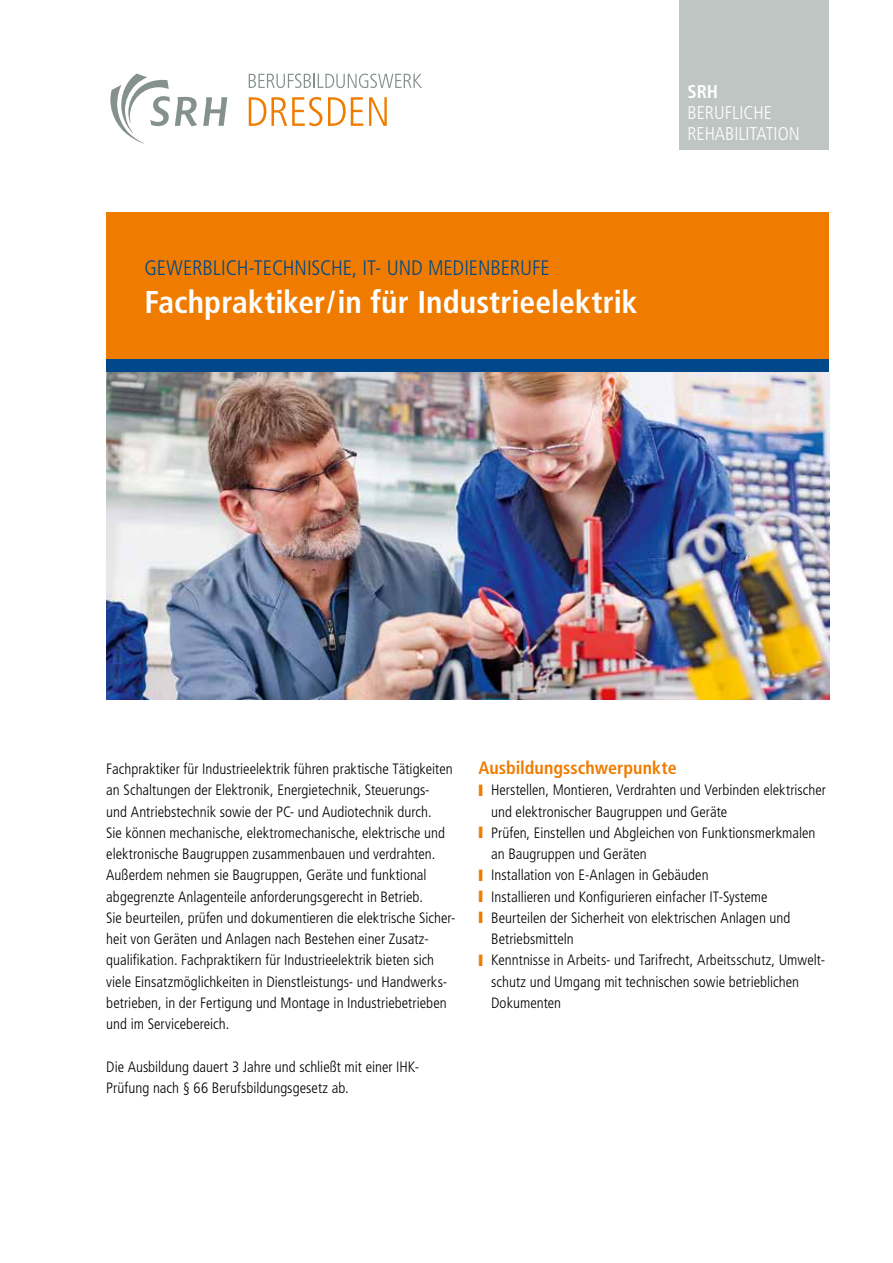
<style>
.page{position:relative;width:893px;height:1263px;background:#fff}
.page>*{position:absolute;margin:0;border:0;box-sizing:border-box;transform-origin:0 0}
.t1{font:700 condensed 31.5px "Frutiger LT Std";letter-spacing:.005em;color:#fff}
.t2{font:300 condensed 21px "Frutiger LT Std";letter-spacing:-.005em;color:#004889}
.t3{font:300 condensed 18.45px/21.1px "Frutiger LT Std";color:#fff}
.t4{font:700 condensed 18.45px "Frutiger LT Std";color:#fff}
.t5{font:700 condensed 18px "Frutiger LT Std";color:#ef7c00}
.t6{font:300 condensed 15px/21.3px "Frutiger LT Std";color:#000}
.s1{color:#ef7c00}
</style>
<div class="page">
<img style="left:106px;top:372px;width:723px;height:327px">
<div style="left:106px;top:213px;width:723px;height:146px;background:#ef7c00"></div>
<div style="left:106px;top:359px;width:723px;height:13px;background:#004889"></div>
<div style="left:679px;top:0;width:150px;height:150px;background:#bfc5c3"></div>
<svg style="left:203px;top:97px;width:24px;height:29px"></svg>
<svg style="left:110px;top:74px;width:87px;height:70px"></svg>
<svg style="left:249px;top:97px;width:73px;height:29px"></svg>
<svg style="left:328px;top:97px;width:35px;height:29px"></svg>
<svg style="left:369px;top:97px;width:18px;height:29px"></svg>
<svg style="left:249px;top:74px;width:173px;height:14px"></svg>
<h2 class="t2" style="left:145px;top:256px;width:407px">GEWERBLICH-TECHNISCHE, IT- UND MEDIENBERUFE</h2>
<h1 class="t1" style="left:145px;top:283px;width:495px">Fachpraktiker/in für Industrieelektrik</h1>
<p class="t4" style="left:687px;top:81px;width:32px">SRH</p>
<p class="t3" style="left:687px;top:103px;width:114px">BERUFLICHE<br>REHABILITATION</p>
<p class="t6" style="left:106px;top:758px;width:351px">Fachpraktiker für Industrieelektrik führen praktische Tätigkeiten an Schaltungen der Elektronik, Energietechnik, Steuerungs-<br>und Antriebstechnik sowie der PC- und Audiotechnik durch.<br>Sie können mechanische, elektromechanische, elektrische und elektronische Baugruppen zusammenbauen und verdrahten.<br>Außerdem nehmen sie Baugruppen, Geräte und funktional abgegrenzte Anlagenteile anforderungsgerecht in Betrieb.<br>Sie beurteilen, prüfen und dokumentieren die elektrische Sicher&shy;heit von Geräten und Anlagen nach Bestehen einer Zusatz&shy;qualifikation. Fachpraktikern für Industrieelektrik bieten sich viele Einsatzmöglichkeiten in Dienstleistungs- und Handwerks&shy;betrieben, in der Fertigung und Montage in Industriebetrieben und im Servicebereich.</p>
<p class="t6" style="left:106px;top:1056px;width:314px">Die Ausbildung dauert 3 Jahre und schließt mit einer IHK-<br>Prüfung nach § 66 Berufsbildungsgesetz ab.</p>
<p class="t5" style="left:478px;top:757px;width:200px">Ausbildungsschwerpunkte</p>
<p class="t6" style="left:478px;top:780px;width:349px"><span class="s1">❙</span> Herstellen, Montieren, Verdrahten und Verbinden elektrischer</p>
<p class="t6" style="left:491px;top:801px;width:238px">und elektronischer Baugruppen und Geräte</p>
<p class="t6" style="left:478px;top:822px;width:339px"><span class="s1">❙</span> Prüfen, Einstellen und Abgleichen von Funktionsmerkmalen</p>
<p class="t6" style="left:491px;top:843px;width:157px">an Baugruppen und Geräten</p>
<p class="t6" style="left:478px;top:865px;width:232px"><span class="s1">❙</span> Installation von E-Anlagen in Gebäuden</p>
<p class="t6" style="left:478px;top:886px;width:291px"><span class="s1">❙</span> Installieren und Konfigurieren einfacher IT-Systeme</p>
<p class="t6" style="left:478px;top:907px;width:314px"><span class="s1">❙</span> Beurteilen der Sicherheit von elektrischen Anlagen und</p>
<p class="t6" style="left:491px;top:928px;width:84px">Betriebsmitteln</p>
<p class="t6" style="left:478px;top:950px;width:348px"><span class="s1">❙</span> Kenntnisse in Arbeits- und Tarifrecht, Arbeitsschutz, Umwelt-</p>
<p class="t6" style="left:491px;top:971px;width:309px">schutz und Umgang mit technischen sowie betrieblichen</p>
<p class="t6" style="left:491px;top:992px;width:72px">Dokumenten</p>
</div>
